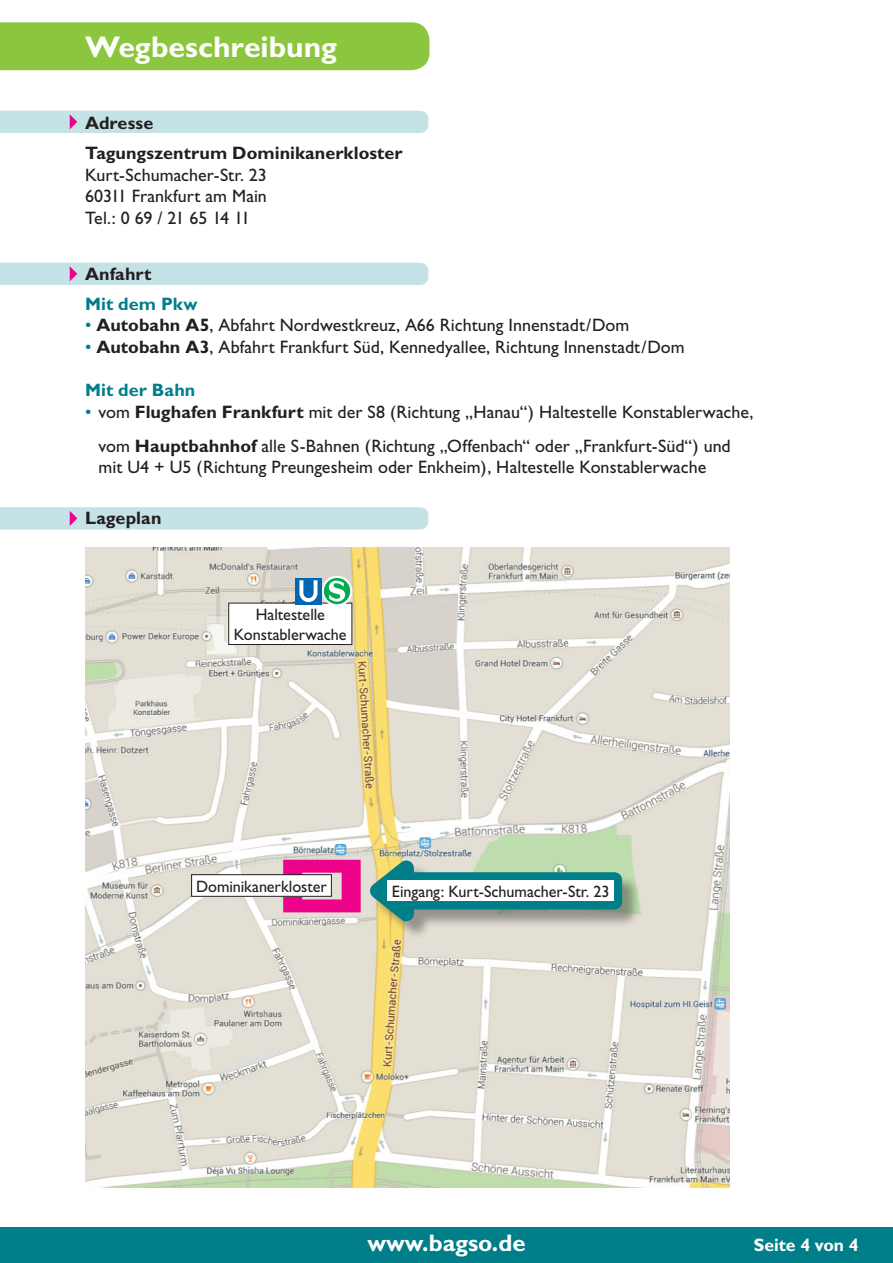
<style>
.page{position:relative;width:893px;height:1263px;background:#fff}
.page>*{position:absolute;margin:0;border:0;box-sizing:border-box;transform-origin:0 0}
.t1{font:700 30px "Gill Sans";color:#fff}
.t2{font:700 24px "Gill Sans";color:#fff}
.t3{font:18px/21.6px "Gill Sans";color:#231f20;text-align:justify}
.t4{font:700 18px/30.2px "Gill Sans";letter-spacing:.005em;color:#231f20}
.t5{font:700 18px "Gill Sans";letter-spacing:.005em;color:#007e89}
.t6{font:700 18px "Gill Sans";letter-spacing:-.005em;color:#fff}
.t7{font:16.5px/19.8px "Gill Sans";letter-spacing:-.005em;color:#231f20;text-align:center}
.s1{color:#007e89}
.s2{font-weight:700}
</style>
<div class="page">
<div style="left:0;top:111px;width:428px;height:22px;background:#c5e2e7"></div>
<div style="left:0;top:1227px;width:893px;height:36px;background:#007e89"></div>
<div style="left:0;top:22px;width:429px;height:48px;background:#8bc63e"></div>
<div style="left:0;top:263px;width:428px;height:22px;background:#c5e2e7"></div>
<div style="left:0;top:507px;width:428px;height:22px;background:#c5e2e7"></div>
<img style="left:85px;top:547px;width:645px;height:640px">
<div style="left:192px;top:875px;width:139px;height:21px;background:#fff"></div>
<div style="left:191px;top:874px;width:141px;height:23px;border:1px solid #231f20"></div>
<div style="left:229px;top:603px;width:123px;height:41px;background:#fff"></div>
<div style="left:228px;top:603px;width:124px;height:42px;border:1px solid #231f20"></div>
<div style="left:372px;top:863px;width:269px;height:77px;background:#231f20;opacity:.4"></div>
<svg style="left:283px;top:836px;width:347px;height:109px;background:#b5b7b2"></svg>
<div style="left:388px;top:880px;width:226px;height:21px;background:#fff"></div>
<svg style="left:322px;top:576px;width:30px;height:30px"></svg>
<svg style="left:324px;top:578px;width:26px;height:26px"></svg>
<div style="left:295px;top:578px;width:27px;height:26px;background:#0166b3"></div>
<svg style="left:299px;top:580px;width:19px;height:22px"></svg>
<h1 class="t1" style="left:85px;top:29px;width:254px">Wegbeschreibung</h1>
<p class="t4" style="left:85px;top:108px;width:319px">Adresse<br>Tagungszentrum Dominikanerkloster</p>
<p class="t3" style="left:85px;top:164px;width:183px">Kurt-Schumacher-Str. 23<br>60311 Frankfurt am Main Tel.: 0 69 / 21 65 14 11</p>
<p class="t4" style="left:85px;top:259px;width:68px">Anfahrt</p>
<p class="t5" style="left:85px;top:293px;width:114px">Mit dem Pkw</p>
<p class="t3" style="left:85px;top:315px;width:546px"><span class="s1">•</span> <span class="s2">Autobahn A5</span>, Abfahrt Nordwestkreuz, A66 Richtung Innenstadt/Dom</p>
<p class="t3" style="left:85px;top:336px;width:601px"><span class="s1">•</span> <span class="s2">Autobahn A3</span>, Abfahrt Frankfurt Süd, Kennedyallee, Richtung Innenstadt/Dom</p>
<p class="t5" style="left:85px;top:380px;width:112px">Mit der Bahn</p>
<p class="t3" style="left:85px;top:395px;width:670px;line-height:33.6px;text-align:center"><span class="s1">•</span> vom <span class="s2">Flughafen Frankfurt</span> mit der S8 (Richtung „Hanau“) Haltestelle Konstablerwache, vom <span class="s2">Hauptbahnhof</span> alle S-Bahnen (Richtung „Offenbach“ oder „Frankfurt-Süd“) und</p>
<p class="t3" style="left:99px;top:456px;width:609px">mit U4 + U5 (Richtung Preungesheim oder Enkheim), Haltestelle Konstablerwache</p>
<p class="t4" style="left:85px;top:503px;width:78px">Lageplan</p>
<p class="t7" style="left:234px;top:605px;width:114px">Haltestelle<br>Konstablerwache</p>
<p class="t7" style="left:196px;top:876px;width:132px">Dominikanerkloster</p>
<p class="t7" style="left:392px;top:882px;width:219px">Eingang: Kurt-Schumacher-Str. 23</p>
<h2 class="t2" style="left:367px;top:1229px;width:160px">www.bagso.de</h2>
<p class="t6" style="left:754px;top:1234px;width:106px">Seite 4 von 4</p>
</div>
